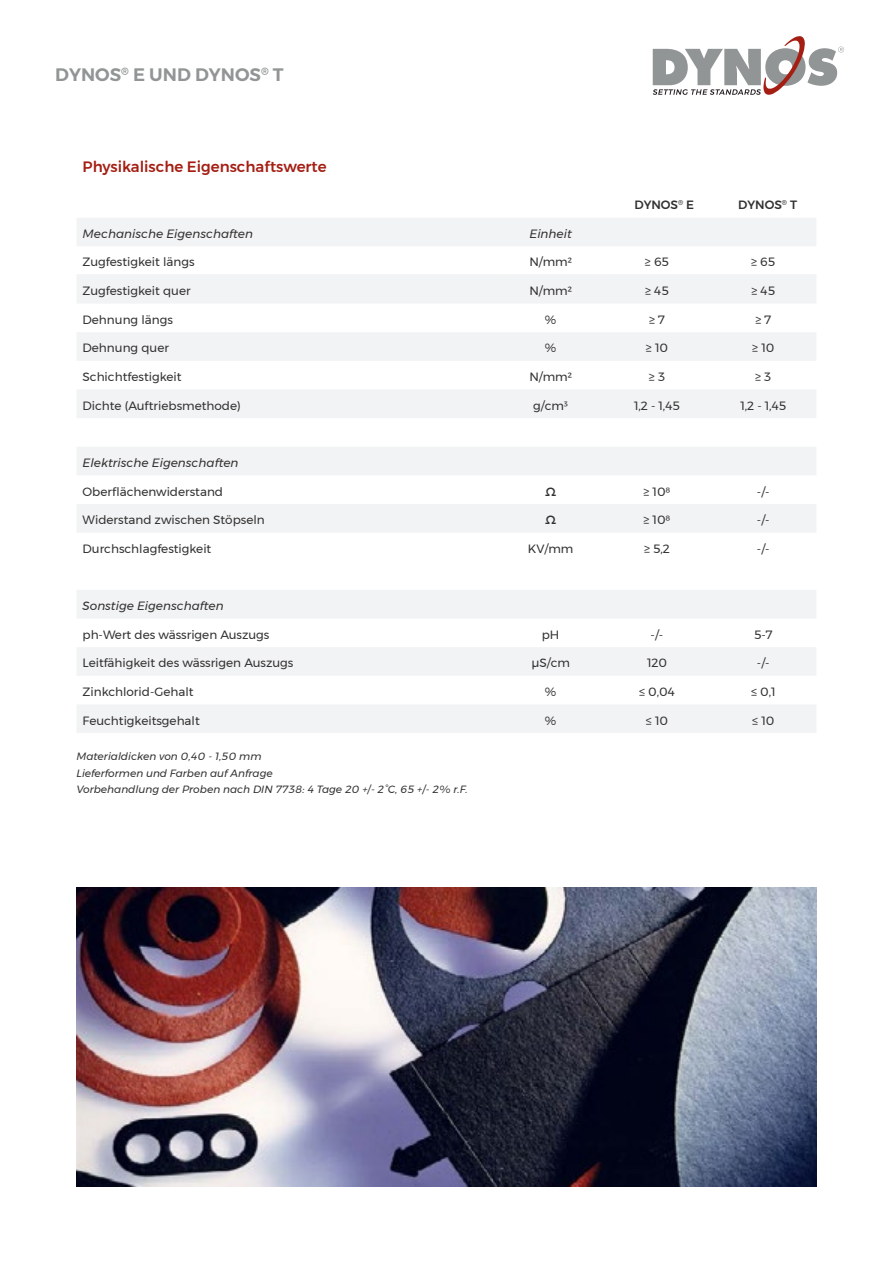
<style>
.page{position:relative;width:893px;height:1263px;background:#fff}
.page>*{position:absolute;margin:0;border:0;box-sizing:border-box;transform-origin:0 0}
.Bezeichnung{font:600 18px "Montserrat";color:#929595}
.Tabellenheadline{font:500 15px "Montserrat";color:#a41e13}
.t1{font:12px "Montserrat";color:#333233}
.t2{font:italic 12px "Montserrat";color:#333233}
.t3{font:500 12px "Montserrat";color:#333233}
.Headline{font:italic 10.5px/16.5px "Montserrat";color:#333233}
</style>
<div class="page">
<svg style="left:653px;top:36px;width:191px;height:59px"></svg>
<svg style="left:77px;top:218px;width:739px;height:515px"></svg>
<hr style="left:77px;top:274px;width:420px;height:2px;background:#f2f3f4">
<hr style="left:497px;top:274px;width:107px;height:2px;background:#f2f3f4">
<hr style="left:604px;top:274px;width:106px;height:2px;background:#f2f3f4">
<hr style="left:710px;top:274px;width:106px;height:2px;background:#f2f3f4">
<img style="left:77px;top:887px;width:739px;height:299px">
<p class="Bezeichnung" style="left:55px;top:61px;width:230px">DYNOS<sup>®</sup> E UND DYNOS<sup>®</sup> T</p>
<p class="Tabellenheadline" style="left:83px;top:155px;width:246px">Physikalische Eigenschaftswerte</p>
<p class="t3" style="left:634px;top:196px;width:61px">DYNOS<sup>®</sup> E</p>
<p class="t3" style="left:738px;top:196px;width:60px">DYNOS<sup>®</sup> T</p>
<p class="t2" style="left:83px;top:224px;width:172px">Mechanische Eigenschaften</p>
<p class="t2" style="left:529px;top:224px;width:44px">Einheit</p>
<p class="t1" style="left:83px;top:253px;width:114px">Zugfestigkeit längs</p>
<p class="t1" style="left:529px;top:253px;width:44px">N/mm2</p>
<p class="t1" style="left:645px;top:253px;width:26px">≥ 65</p>
<p class="t1" style="left:751px;top:253px;width:26px">≥ 65</p>
<p class="t1" style="left:83px;top:282px;width:110px">Zugfestigkeit quer</p>
<p class="t1" style="left:529px;top:282px;width:44px">N/mm2</p>
<p class="t1" style="left:645px;top:282px;width:25px">≥ 45</p>
<p class="t1" style="left:751px;top:282px;width:25px">≥ 45</p>
<p class="t1" style="left:83px;top:310px;width:92px">Dehnung längs</p>
<p class="t1" style="left:545px;top:310px;width:13px">%</p>
<p class="t1" style="left:649px;top:310px;width:17px">≥ 7</p>
<p class="t1" style="left:755px;top:310px;width:17px">≥ 7</p>
<p class="t1" style="left:83px;top:339px;width:88px">Dehnung quer</p>
<p class="t1" style="left:545px;top:339px;width:13px">%</p>
<p class="t1" style="left:646px;top:339px;width:24px">≥ 10</p>
<p class="t1" style="left:752px;top:339px;width:24px">≥ 10</p>
<p class="t1" style="left:83px;top:368px;width:100px">Schichtfestigkeit</p>
<p class="t1" style="left:529px;top:368px;width:44px">N/mm2</p>
<p class="t1" style="left:649px;top:368px;width:18px">≥ 3</p>
<p class="t1" style="left:755px;top:368px;width:18px">≥ 3</p>
<p class="t1" style="left:83px;top:396px;width:160px">Dichte (Auftriebsmethode)</p>
<p class="t1" style="left:533px;top:396px;width:36px">g/cm3</p>
<p class="t1" style="left:634px;top:396px;width:47px">1,2 - 1,45</p>
<p class="t1" style="left:740px;top:396px;width:47px">1,2 - 1,45</p>
<p class="t2" style="left:83px;top:453px;width:158px">Elektrische Eigenschaften</p>
<p class="t1" style="left:83px;top:482px;width:142px">Oberflächenwiderstand</p>
<p class="t3" style="left:545px;top:482px;width:12px">Ω</p>
<p class="t1" style="left:643px;top:482px;width:28px">≥ 108</p>
<p class="t1" style="left:757px;top:482px;width:14px">-/-</p>
<p class="t1" style="left:83px;top:511px;width:184px">Widerstand zwischen Stöpseln</p>
<p class="t3" style="left:545px;top:510px;width:12px">Ω</p>
<p class="t1" style="left:643px;top:511px;width:28px">≥ 108</p>
<p class="t1" style="left:757px;top:511px;width:14px">-/-</p>
<p class="t1" style="left:83px;top:539px;width:130px">Durchschlagfestigkeit</p>
<p class="t1" style="left:528px;top:539px;width:47px">KV/mm</p>
<p class="t1" style="left:644px;top:539px;width:27px">≥ 5,2</p>
<p class="t1" style="left:757px;top:539px;width:14px">-/-</p>
<p class="t2" style="left:83px;top:597px;width:143px">Sonstige Eigenschaften</p>
<p class="t1" style="left:83px;top:625px;width:188px">ph-Wert des wässrigen Auszugs</p>
<p class="t1" style="left:542px;top:625px;width:19px">pH</p>
<p class="t1" style="left:651px;top:625px;width:14px">-/-</p>
<p class="t1" style="left:754px;top:625px;width:20px">5-7</p>
<p class="t1" style="left:83px;top:654px;width:212px">Leitfähigkeit des wässrigen Auszugs</p>
<p class="t1" style="left:531px;top:654px;width:40px">μS/cm</p>
<p class="t1" style="left:647px;top:654px;width:21px">120</p>
<p class="t1" style="left:757px;top:654px;width:14px">-/-</p>
<p class="t1" style="left:83px;top:682px;width:113px">Zinkchlorid-Gehalt</p>
<p class="t1" style="left:545px;top:682px;width:13px">%</p>
<p class="t1" style="left:639px;top:682px;width:37px">≤ 0,04</p>
<p class="t1" style="left:751px;top:682px;width:26px">≤ 0,1</p>
<p class="t1" style="left:83px;top:711px;width:119px">Feuchtigkeitsgehalt</p>
<p class="t1" style="left:545px;top:711px;width:13px">%</p>
<p class="t1" style="left:646px;top:711px;width:24px">≤ 10</p>
<p class="t1" style="left:752px;top:711px;width:24px">≤ 10</p>
<p class="Headline" style="left:77px;top:748px;width:393px">Materialdicken von 0,40 - 1,50 mm<br>Lieferformen und Farben auf Anfrage<br>Vorbehandlung der Proben nach DIN 7738: 4 Tage 20 +/- 2°C, 65 +/- 2% r.F.</p>
</div>
